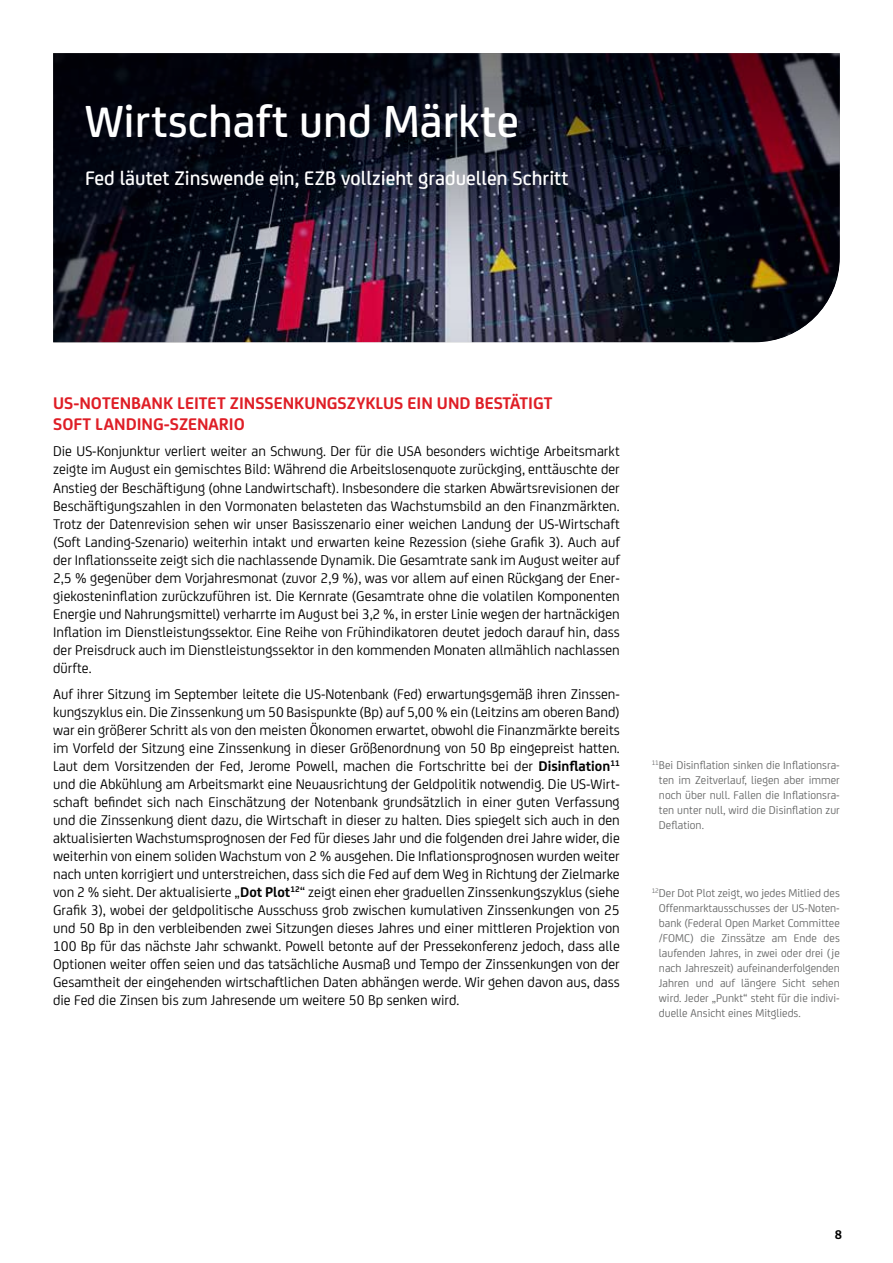
<style>
.page{position:relative;width:893px;height:1263px;background:#fff}
.page>*{position:absolute;margin:0;border:0;box-sizing:border-box;transform-origin:0 0}
.t1{font:500 48px "Uni Credit";color:#fff}
.t2{font:500 21px "Uni Credit";color:#fff}
.t3{font:700 18px/21px "Uni Credit";color:#df1e26}
.t4{font:15px/18px "Uni Credit";color:#000;text-align:justify}
.t5{font:700 13.5px "Uni Credit";color:#000}
.t6{font:12px/15px "Uni Credit";color:#666767;text-align:justify}
.s1{font-weight:700}
</style>
<div class="page">
<div style="left:52px;top:50px;width:789px;height:293px;background:#000;opacity:.6"></div>
<h1 class="t1" style="left:85px;top:86px;width:436px">Wirtschaft und Märkte</h1>
<h2 class="t2" style="left:85px;top:163px;width:485px">Fed läutet Zinswende ein, EZB vollzieht graduellen Schritt</h2>
<p class="t3" style="left:53px;top:391px;width:501px">US-NOTENBANK LEITET ZINSSENKUNGSZYKLUS EIN UND BESTÄTIGT<br>SOFT LANDING-SZENARIO</p>
<p class="t4" style="left:53px;top:442px;width:568px">Die US-Konjunktur verliert weiter an Schwung. Der für die USA besonders wichtige Arbeitsmarkt zeigte im August ein gemischtes Bild: Während die Arbeitslosenquote zurückging, enttäuschte der Anstieg der Beschäftigung (ohne Landwirtschaft). Insbesondere die starken Abwärtsrevisionen der Beschäftigungszahlen in den Vormonaten belasteten das Wachstumsbild an den Finanzmärkten.<br>Trotz der Datenrevision sehen wir unser Basisszenario einer weichen Landung der US-Wirtschaft (Soft Landing-Szenario) weiterhin intakt und erwarten keine Rezession (siehe Grafik 3). Auch auf der Inflationsseite zeigt sich die nachlassende Dynamik. Die Gesamtrate sank im August weiter auf 2,5 % gegenüber dem Vorjahresmonat (zuvor 2,9 %), was vor allem auf einen Rückgang der Ener&shy;giekosteninflation zurückzuführen ist. Die Kernrate (Gesamtrate ohne die volatilen Komponenten Energie und Nahrungsmittel) verharrte im August bei 3,2 %, in erster Linie wegen der hartnäckigen Inflation im Dienstleistungssektor. Eine Reihe von Frühindikatoren deutet jedoch darauf hin, dass der Preisdruck auch im Dienstleistungssektor in den kommenden Monaten allmählich nachlassen dürfte.</p>
<p class="t4" style="left:53px;top:684px;width:568px">Auf ihrer Sitzung im September leitete die US-Notenbank (Fed) erwartungsgemäß ihren Zinssen&shy;kungszyklus ein. Die Zinssenkung um 50 Basispunkte (Bp) auf 5,00 % ein (Leitzins am oberen Band) war ein größerer Schritt als von den meisten Ökonomen erwartet, obwohl die Finanzmärkte bereits im Vorfeld der Sitzung eine Zinssenkung in dieser Größenordnung von 50 Bp eingepreist hatten.<br>Laut dem Vorsitzenden der Fed, Jerome Powell, machen die Fortschritte bei der <span class="s1">Disinflation</span><sup>11 </sup>und die Abkühlung am Arbeitsmarkt eine Neuausrichtung der Geldpolitik notwendig. Die US-Wirt&shy;schaft befindet sich nach Einschätzung der Notenbank grundsätzlich in einer guten Verfassung und die Zinssenkung dient dazu, die Wirtschaft in dieser zu halten. Dies spiegelt sich auch in den aktualisierten Wachstumsprognosen der Fed für dieses Jahr und die folgenden drei Jahre wider, die weiterhin von einem soliden Wachstum von 2 % ausgehen. Die Inflationsprognosen wurden weiter nach unten korrigiert und unterstreichen, dass sich die Fed auf dem Weg in Richtung der Zielmarke von 2 % sieht. Der aktualisierte „<span class="s1">Dot Plot</span><sup>12</sup>“ zeigt einen eher graduellen Zinssenkungszyklus (siehe Grafik 3), wobei der geldpolitische Ausschuss grob zwischen kumulativen Zinssenkungen von 25 und 50 Bp in den verbleibenden zwei Sitzungen dieses Jahres und einer mittleren Projektion von 100 Bp für das nächste Jahr schwankt. Powell betonte auf der Pressekonferenz jedoch, dass alle Optionen weiter offen seien und das tatsächliche Ausmaß und Tempo der Zinssenkungen von der Gesamtheit der eingehenden wirtschaftlichen Daten abhängen werde. Wir gehen davon aus, dass die Fed die Zinsen bis zum Jahresende um weitere 50 Bp senken wird.</p>
<p class="t6" style="left:659px;top:757px;width:182px;text-indent:-7px"><sup>11</sup>Bei Disinflation sinken die Inflationsra&shy;ten im Zeitverlauf, liegen aber immer noch über null. Fallen die Inflationsra&shy;ten unter null, wird die Disinflation zur Deflation.</p>
<p class="t6" style="left:659px;top:885px;width:182px;text-indent:-7px"><sup>12</sup>Der Dot Plot zeigt, wo jedes Mitlied des Offenmarktausschusses der US-Noten&shy;bank (Federal Open Market Committee /FOMC) die Zinssätze am Ende des laufenden Jahres, in zwei oder drei ( je nach Jahreszeit) aufeinanderfolgenden Jahren und auf längere Sicht sehen wird. Jeder „Punkt“ steht für die indivi&shy;duelle Ansicht eines Mitglieds.</p>
<p class="t5" style="left:835px;top:1224px;width:9px">8</p>
</div>
